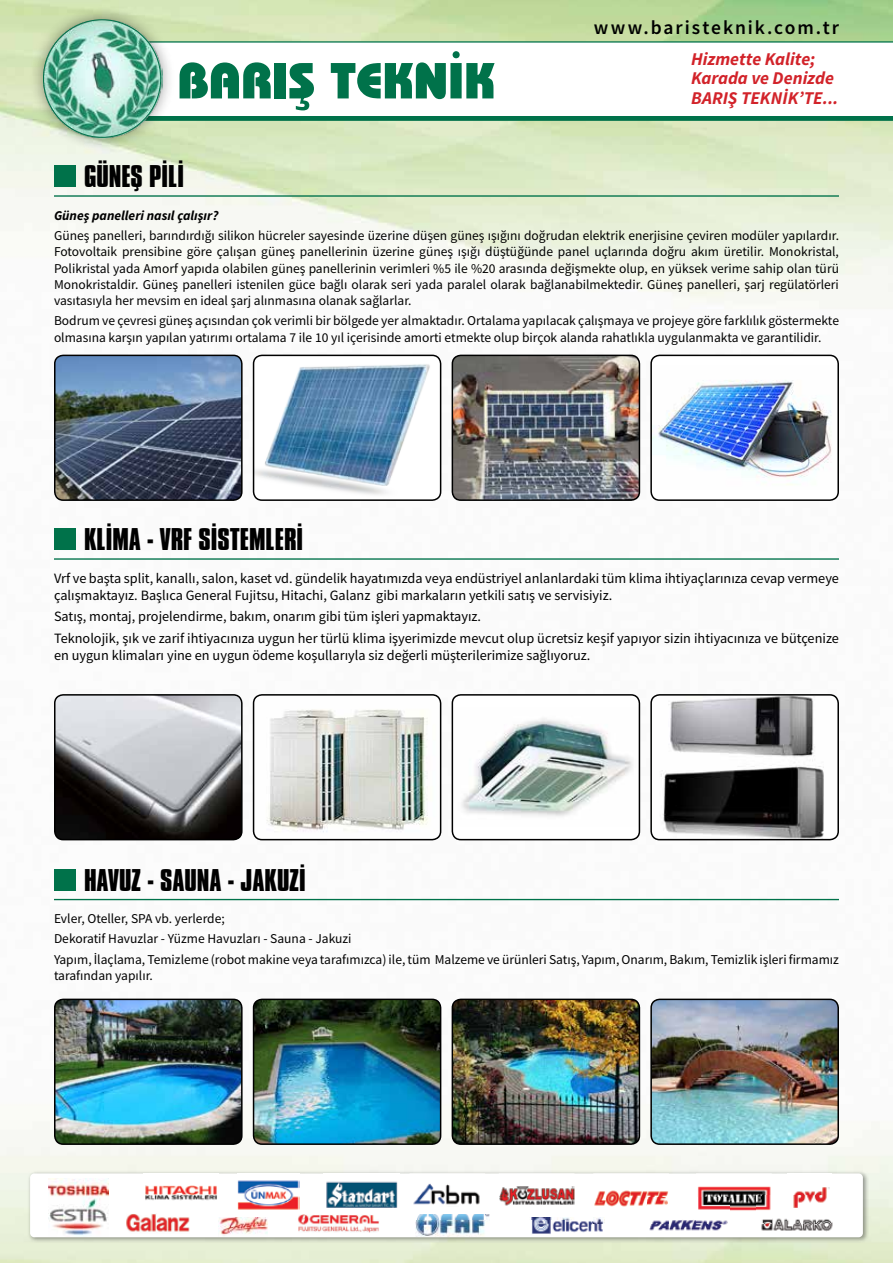
<style>
.page{position:relative;width:893px;height:1263px;background:#fff}
.page>*{position:absolute;margin:0;border:0;box-sizing:border-box;transform-origin:0 0}
.t1{font:700 27px "Compacta BT";color:#000}
.t2{font:600 19.5px "Source Sans Pro";letter-spacing:.095em;color:#000}
.t3{font:italic 700 18px/19.5px "Source Sans Pro";color:#d2232a}
.t4{font:14.25px/17.1px "Source Sans Pro";color:#000}
.t5{font:13.5px/16.2px "Source Sans Pro";color:#000}
.t6{font:italic 700 13.5px "Source Sans Pro";color:#000}
</style>
<div class="page">
<img style="left:0;top:0;width:893px;height:1263px">
<div style="left:102px;top:115px;width:791px;height:6px;background:#00724a"></div>
<div style="left:73px;top:42px;width:820px;height:73px;background:#fff"></div>
<svg style="left:180px;top:62px;width:91px;height:36px"></svg>
<div style="left:274px;top:63px;width:11px;height:35px;background:#00724a"></div>
<svg style="left:289px;top:63px;width:25px;height:47px"></svg>
<svg style="left:331px;top:51px;width:164px;height:48px"></svg>
<hr style="left:102px;top:41px;width:791px;height:2px;background:#00724a">
<div style="left:29px;top:5px;width:146px;height:146px;background:#000;opacity:.4"></div>
<img style="left:42px;top:18px;width:120px;height:121px">
<hr style="left:54px;top:195px;width:785px;height:2px;background:#00724a">
<hr style="left:54px;top:558px;width:785px;height:2px;background:#00724a">
<hr style="left:54px;top:899px;width:785px;height:1px;background:#00724a">
<img style="left:55px;top:355px;width:187px;height:145px">
<div style="left:54px;top:355px;width:189px;height:146px;border:2px solid #000;border-radius:9px"></div>
<img style="left:254px;top:355px;width:187px;height:145px">
<div style="left:253px;top:355px;width:188px;height:146px;border:2px solid #000;border-radius:9px"></div>
<img style="left:452px;top:355px;width:187px;height:145px">
<div style="left:452px;top:355px;width:188px;height:146px;border:2px solid #000;border-radius:9px"></div>
<div style="left:651px;top:355px;width:187px;height:145px;background:#fff;border-radius:9px"></div>
<img style="left:653px;top:380px;width:179px;height:105px">
<div style="left:650px;top:355px;width:189px;height:146px;border:2px solid #000;border-radius:9px"></div>
<img style="left:55px;top:695px;width:187px;height:145px">
<div style="left:54px;top:694px;width:189px;height:146px;border:2px solid #000;border-radius:9px"></div>
<img style="left:254px;top:695px;width:187px;height:145px">
<div style="left:253px;top:694px;width:188px;height:146px;border:2px solid #000;border-radius:9px"></div>
<div style="left:452px;top:695px;width:187px;height:145px;background:#fff;border-radius:9px"></div>
<img style="left:461px;top:718px;width:172px;height:98px">
<div style="left:452px;top:694px;width:188px;height:146px;border:2px solid #000;border-radius:9px"></div>
<img style="left:651px;top:695px;width:187px;height:145px">
<div style="left:650px;top:694px;width:189px;height:146px;border:2px solid #000;border-radius:9px"></div>
<img style="left:55px;top:999px;width:187px;height:145px">
<div style="left:54px;top:998px;width:189px;height:147px;border:2px solid #000;border-radius:9px"></div>
<img style="left:254px;top:999px;width:187px;height:145px">
<div style="left:253px;top:998px;width:188px;height:147px;border:2px solid #000;border-radius:9px"></div>
<img style="left:452px;top:999px;width:187px;height:145px">
<div style="left:452px;top:998px;width:188px;height:147px;border:2px solid #000;border-radius:9px"></div>
<img style="left:651px;top:999px;width:187px;height:145px">
<div style="left:650px;top:998px;width:189px;height:147px;border:2px solid #000;border-radius:9px"></div>
<div style="left:54px;top:869px;width:22px;height:22px;background:#00724a"></div>
<div style="left:54px;top:528px;width:22px;height:22px;background:#00724a"></div>
<div style="left:54px;top:165px;width:22px;height:22px;background:#00724a"></div>
<div style="left:27px;top:1170px;width:842px;height:73px;background:#000;opacity:.4"></div>
<div style="left:30px;top:1173px;width:833px;height:64px;background:#fff;border-radius:4px"></div>
<img style="left:649px;top:1220px;width:79px;height:11px">
<img style="left:326px;top:1181px;width:72px;height:27px">
<img style="left:696px;top:1173px;width:76px;height:38px">
<img style="left:696px;top:1197px;width:34px;height:26px">
<img style="left:237px;top:1180px;width:62px;height:30px">
<img style="left:761px;top:1218px;width:72px;height:14px">
<img style="left:756px;top:1196px;width:16px;height:27px">
<img style="left:409px;top:1173px;width:71px;height:32px">
<img style="left:145px;top:1185px;width:72px;height:16px">
<img style="left:499px;top:1173px;width:75px;height:33px">
<img style="left:593px;top:1173px;width:76px;height:50px">
<img style="left:648px;top:1197px;width:21px;height:26px">
<img style="left:787px;top:1187px;width:45px;height:36px">
<img style="left:298px;top:1215px;width:81px;height:18px">
<img style="left:48px;top:1179px;width:60px;height:58px">
<img style="left:531px;top:1219px;width:72px;height:15px">
<img style="left:531px;top:1217px;width:38px;height:2px">
<svg style="left:593px;top:1217px;width:11px;height:6px"></svg>
<img style="left:415px;top:1214px;width:75px;height:23px">
<img style="left:415px;top:1214px;width:70px;height:5px">
<img style="left:219px;top:1217px;width:48px;height:18px">
<img style="left:126px;top:1214px;width:63px;height:18px">
<h1 class="t1" style="left:84px;top:160px;width:101px">GÜNEŞ PİLİ</h1>
<h2 class="t2" style="left:594px;top:15px;width:247px">www.baristeknik.com.tr</h2>
<h3 class="t3" style="left:691px;top:49px;width:149px">Hizmette Kalite;<br>Karada ve Denizde<br>Barış Teknİk’te...</h3>
<p class="t6" style="left:54px;top:206px;width:166px">Güneş panelleri nasıl çalışır?</p>
<p class="t5" style="left:54px;top:227px;width:786px;text-align:justify">Güneş panelleri, barındırdığı silikon hücreler sayesinde üzerine düşen güneş ışığını doğrudan elektrik enerjisine çeviren modüler yapılardır.<br>Fotovoltaik prensibine göre çalışan güneş panellerinin üzerine güneş ışığı düştüğünde panel uçlarında doğru akım üretilir. Monokristal, Polikristal yada Amorf yapıda olabilen güneş panellerinin verimleri %5 ile %20 arasında değişmekte olup, en yüksek verime sahip olan türü Monokristaldir. Güneş panelleri istenilen güce bağlı olarak seri yada paralel olarak bağlanabilmektedir. Güneş panelleri, şarj regülatörleri vasıtasıyla her mevsim en ideal şarj alınmasına olanak sağlarlar.</p>
<p class="t5" style="left:54px;top:313px;width:786px">Bodrum ve çevresi güneş açısından çok verimli bir bölgede yer almaktadır. Ortalama yapılacak çalışmaya ve projeye göre farklılık göstermekte olmasına karşın yapılan yatırımı ortalama 7 ile 10 yıl içerisinde amorti etmekte olup birçok alanda rahatlıkla uygulanmakta ve garantilidir.</p>
<h1 class="t1" style="left:84px;top:523px;width:221px">KLİMA - VRF SİSTEMLERİ</h1>
<p class="t4" style="left:54px;top:570px;width:786px">Vrf ve başta split, kanallı, salon, kaset vd. gündelik hayatımızda veya endüstriyel anlanlardaki tüm klima ihtiyaçlarınıza cevap vermeye çalışmaktayız. Başlıca General Fujitsu, Hitachi, Galanz gibi markaların yetkili satış ve servisiyiz.</p>
<p class="t4" style="left:54px;top:606px;width:786px;line-height:21.3px">Satış, montaj, projelendirme, bakım, onarım gibi tüm işleri yapmaktayız.<br>Teknolojik, şık ve zarif ihtiyacınıza uygun her türlü klima işyerimizde mevcut olup ücretsiz keşif yapıyor sizin ihtiyacınıza ve bütçenize</p>
<p class="t4" style="left:54px;top:646px;width:538px">en uygun klimaları yine en uygun ödeme koşullarıyla siz değerli müşterilerimize sağlıyoruz.</p>
<h1 class="t1" style="left:84px;top:863px;width:223px">HAVUZ - SAUNA - JAKUZİ</h1>
<p class="t5" style="left:54px;top:908px;width:786px;line-height:20.4px">Evler, Oteller, SPA vb. yerlerde;<br>Dekoratif Havuzlar - Yüzme Havuzları - Sauna - Jakuzi<br>Yapım, İlaçlama, Temizleme (robot makine veya tarafımızca) ile, tüm Malzeme ve ürünleri Satış, Yapım, Onarım, Bakım, Temizlik işleri firmamız</p>
<p class="t5" style="left:54px;top:967px;width:100px">tarafından yapılır.</p>
</div>
